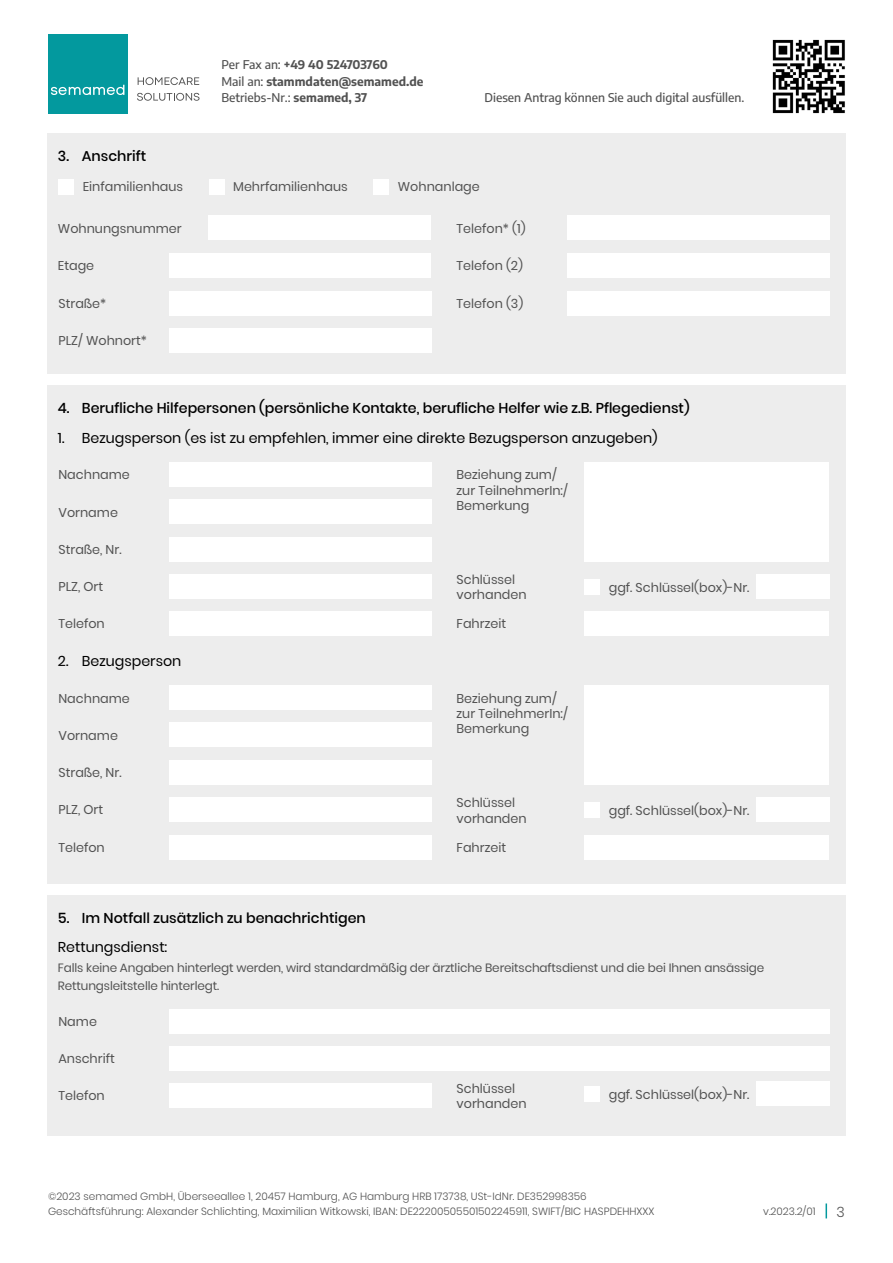
<style>
.page{position:relative;width:893px;height:1263px;background:#fff}
.page>*{position:absolute;margin:0;border:0;box-sizing:border-box;transform-origin:0 0}
.t1{font:500 14.25px "Poppins";color:#000}
.t2{font:14.25px "Poppins";color:#000}
.t3{font:300 14.25px "Poppins";color:#525252}
.t4{font:12.75px/15.3px "Poppins";color:#525252}
.t5{font:12px "Poppins";letter-spacing:-.01em;color:#525252}
.t6{font:500 12px "Encode Sans";color:#525252}
.t7{font:700 12px "Encode Sans";color:#525252}
.t8{font:700 12px "Encode Sans";letter-spacing:-.02em;color:#525252}
.t9{font:300 10.5px "Poppins";color:#525252}
.s1{font-weight:500}
.s2{font-weight:700}
</style>
<div class="page">
<svg style="left:825px;top:1203px;width:2px;height:15px"></svg>
<div style="left:48px;top:34px;width:80px;height:80px;background:#03999e"></div>
<svg style="left:51px;top:85px;width:73px;height:10px"></svg>
<svg style="left:138px;top:77px;width:61px;height:8px"></svg>
<svg style="left:137px;top:93px;width:63px;height:8px"></svg>
<div style="left:47px;top:133px;width:799px;height:241px;background:#ededed"></div>
<div style="left:169px;top:253px;width:262px;height:25px;background:#fff"></div>
<div style="left:208px;top:215px;width:223px;height:25px;background:#fff"></div>
<div style="left:169px;top:291px;width:262px;height:24px;background:#fff"></div>
<div style="left:169px;top:328px;width:262px;height:25px;background:#fff"></div>
<div style="left:567px;top:215px;width:262px;height:25px;background:#fff"></div>
<div style="left:567px;top:253px;width:262px;height:25px;background:#fff"></div>
<div style="left:567px;top:291px;width:262px;height:24px;background:#fff"></div>
<div style="left:58px;top:179px;width:16px;height:15px;background:#fff"></div>
<div style="left:209px;top:179px;width:16px;height:15px;background:#fff"></div>
<div style="left:374px;top:179px;width:15px;height:15px;background:#fff"></div>
<div style="left:47px;top:385px;width:799px;height:498px;background:#ededed"></div>
<div style="left:47px;top:895px;width:799px;height:240px;background:#ededed"></div>
<img style="left:772px;top:40px;width:73px;height:74px">
<div style="left:169px;top:499px;width:262px;height:25px;background:#fff"></div>
<div style="left:169px;top:462px;width:262px;height:25px;background:#fff"></div>
<div style="left:169px;top:537px;width:262px;height:24px;background:#fff"></div>
<div style="left:169px;top:574px;width:262px;height:25px;background:#fff"></div>
<div style="left:169px;top:611px;width:262px;height:25px;background:#fff"></div>
<div style="left:584px;top:462px;width:245px;height:99px;background:#fff"></div>
<div style="left:584px;top:579px;width:16px;height:16px;background:#fff"></div>
<div style="left:756px;top:574px;width:73px;height:25px;background:#fff"></div>
<div style="left:584px;top:611px;width:245px;height:25px;background:#fff"></div>
<div style="left:169px;top:723px;width:262px;height:24px;background:#fff"></div>
<div style="left:169px;top:685px;width:262px;height:25px;background:#fff"></div>
<div style="left:169px;top:760px;width:262px;height:25px;background:#fff"></div>
<div style="left:169px;top:797px;width:262px;height:25px;background:#fff"></div>
<div style="left:169px;top:835px;width:262px;height:24px;background:#fff"></div>
<div style="left:584px;top:685px;width:245px;height:100px;background:#fff"></div>
<div style="left:584px;top:835px;width:245px;height:24px;background:#fff"></div>
<div style="left:584px;top:802px;width:16px;height:16px;background:#fff"></div>
<div style="left:756px;top:797px;width:73px;height:25px;background:#fff"></div>
<div style="left:169px;top:1046px;width:660px;height:25px;background:#fff"></div>
<div style="left:169px;top:1009px;width:660px;height:24px;background:#fff"></div>
<div style="left:169px;top:1083px;width:262px;height:25px;background:#fff"></div>
<div style="left:584px;top:1086px;width:16px;height:16px;background:#fff"></div>
<div style="left:756px;top:1081px;width:73px;height:25px;background:#fff"></div>
<p class="t1" style="left:58px;top:148px;width:90px">3. Anschrift</p>
<p class="t8" style="left:221px;top:56px;width:168px"><span class="s1">Per Fax an:</span> +49 40 524703760</p>
<p class="t7" style="left:221px;top:73px;width:203px"><span class="s1">Mail an:</span> stammdaten@semamed.de</p>
<p class="t6" style="left:221px;top:89px;width:147px">Betriebs-Nr.: <span class="s2">semamed, 37</span></p>
<p class="t6" style="left:484px;top:89px;width:261px">Diesen Antrag können Sie auch digital ausfüllen.</p>
<p class="t4" style="left:83px;top:179px;width:102px">Einfamilienhaus</p>
<p class="t4" style="left:233px;top:179px;width:116px">Mehrfamilienhaus</p>
<p class="t4" style="left:398px;top:179px;width:83px">Wohnanlage</p>
<p class="t4" style="left:58px;top:221px;width:125px">Wohnungsnummer</p>
<p class="t4" style="left:58px;top:258px;width:38px">Etage</p>
<p class="t4" style="left:58px;top:296px;width:49px">Straße*</p>
<p class="t4" style="left:58px;top:333px;width:90px">PLZ/ Wohnort*</p>
<p class="t4" style="left:457px;top:221px;width:71px">Telefon* (1)</p>
<p class="t4" style="left:457px;top:258px;width:68px">Telefon (2)</p>
<p class="t4" style="left:457px;top:296px;width:68px">Telefon (3)</p>
<p class="t1" style="left:58px;top:400px;width:633px">4. Berufliche Hilfepersonen (persönliche Kontakte, berufliche Helfer wie z.B. Pflegedienst)</p>
<p class="t2" style="left:58px;top:429px;width:601px">1. Bezugsperson (es ist zu empfehlen, immer eine direkte Bezugsperson anzugeben)</p>
<p class="t4" style="left:58px;top:467px;width:73px">Nachname</p>
<p class="t4" style="left:58px;top:504px;width:61px">Vorname</p>
<p class="t4" style="left:58px;top:541px;width:65px">Straße, Nr.</p>
<p class="t4" style="left:58px;top:579px;width:46px">PLZ, Ort</p>
<p class="t4" style="left:58px;top:616px;width:48px">Telefon</p>
<p class="t4" style="left:457px;top:467px;width:102px">Beziehung zum/</p>
<p class="t4" style="left:457px;top:483px;width:113px">zur TeilnehmerIn:/<br>Bemerkung</p>
<p class="t4" style="left:457px;top:572px;width:72px">Schlüssel vorhanden</p>
<p class="t4" style="left:609px;top:579px;width:142px">ggf. Schlüssel(box)-Nr.</p>
<p class="t4" style="left:457px;top:616px;width:51px">Fahrzeit</p>
<p class="t2" style="left:58px;top:653px;width:125px">2. Bezugsperson</p>
<p class="t4" style="left:58px;top:691px;width:73px">Nachname</p>
<p class="t4" style="left:58px;top:728px;width:61px">Vorname</p>
<p class="t4" style="left:58px;top:765px;width:65px">Straße, Nr.</p>
<p class="t4" style="left:58px;top:802px;width:46px">PLZ, Ort</p>
<p class="t4" style="left:58px;top:839px;width:48px">Telefon</p>
<p class="t4" style="left:457px;top:691px;width:102px">Beziehung zum/</p>
<p class="t4" style="left:457px;top:706px;width:113px">zur TeilnehmerIn:/<br>Bemerkung</p>
<p class="t4" style="left:457px;top:795px;width:72px">Schlüssel vorhanden</p>
<p class="t4" style="left:609px;top:803px;width:142px">ggf. Schlüssel(box)-Nr.</p>
<p class="t4" style="left:457px;top:839px;width:51px">Fahrzeit</p>
<p class="t1" style="left:58px;top:909px;width:309px">5. Im Notfall zusätzlich zu benachrichtigen</p>
<p class="t2" style="left:58px;top:939px;width:111px">Rettungsdienst:</p>
<p class="t5" style="left:58px;top:961px;width:708px">Falls keine Angaben hinterlegt werden, wird standardmäßig der ärztliche Bereitschaftsdienst und die bei Ihnen ansässige</p>
<p class="t5" style="left:58px;top:979px;width:163px">Rettungsleitstelle hinterlegt.</p>
<p class="t4" style="left:58px;top:1014px;width:40px">Name</p>
<p class="t4" style="left:58px;top:1051px;width:58px">Anschrift</p>
<p class="t4" style="left:58px;top:1088px;width:48px">Telefon</p>
<p class="t4" style="left:457px;top:1081px;width:72px">Schlüssel vorhanden</p>
<p class="t4" style="left:609px;top:1087px;width:142px">ggf. Schlüssel(box)-Nr.</p>
<p class="t9" style="left:48px;top:1190px;width:540px">©2023 semamed GmbH, Überseeallee 1, 20457 Hamburg, AG Hamburg HRB 173738, USt-IdNr. DE352998356</p>
<p class="t9" style="left:48px;top:1205px;width:608px">Geschäftsführung: Alexander Schlichting, Maximilian Witkowski, IBAN: DE22200505501502245911, SWIFT/BIC HASPDEHHXXX</p>
<p class="t9" style="left:763px;top:1205px;width:54px">v.2023.2/01</p>
<p class="t3" style="left:837px;top:1204px;width:10px">3</p>
</div>
